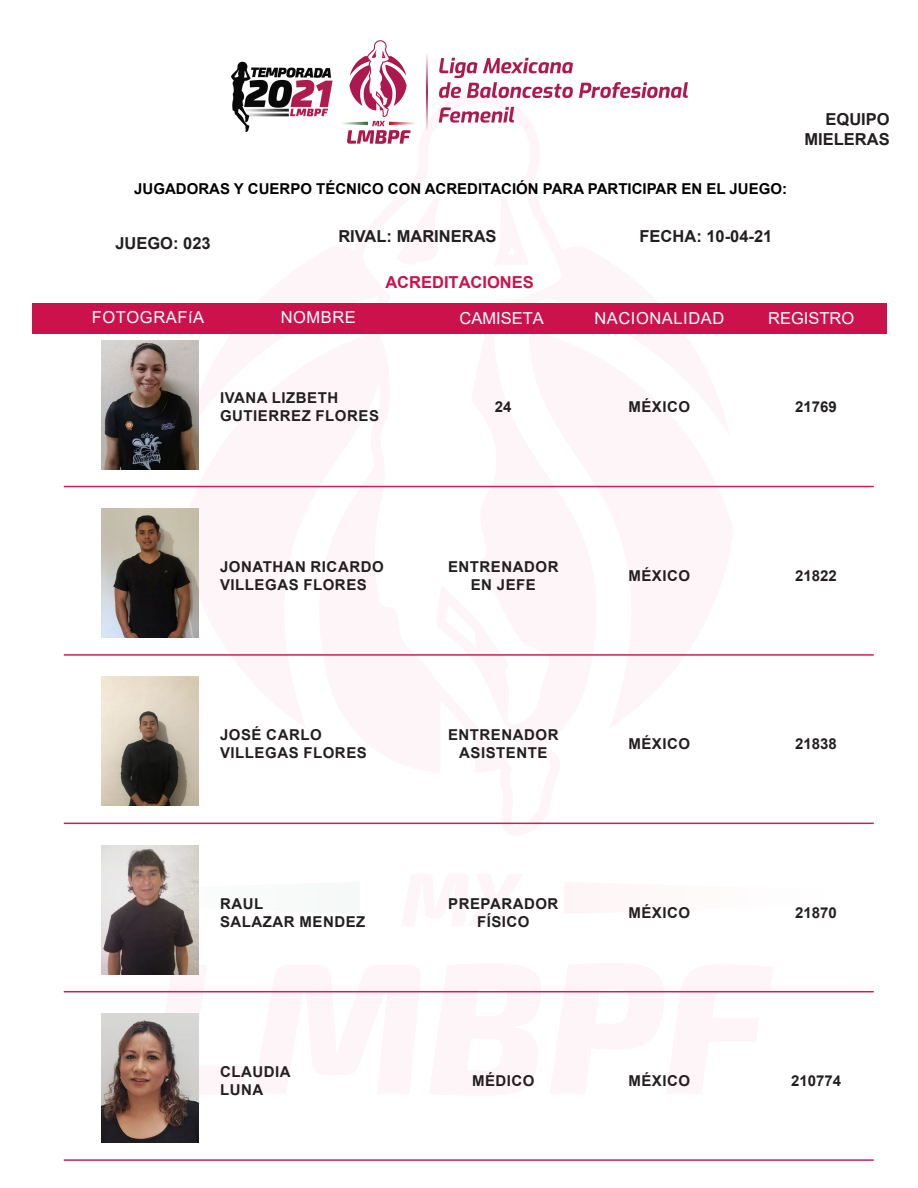
<style>
.page{position:relative;width:918px;height:1188px;background:#fff}
.page>*{position:absolute;margin:0;border:0;box-sizing:border-box;transform-origin:0 0}
.t1{font:700 16.5px/19.8px "Arial";color:#231f20;text-align:right}
.t2{font:16.5px "Arial";letter-spacing:.035em;color:#fff}
.t3{font:16.5px "Arial";color:#fff}
.t4{font:700 16.5px "Arial";color:#cc124c}
.t5{font:700 15px/18px "Arial";letter-spacing:.035em;color:#231f20;text-align:center}
.t6{font:700 15px "Arial";color:#000}
</style>
<div class="page">
<svg style="left:146px;top:952px;width:639px;height:154px"></svg>
<svg style="left:101px;top:871px;width:98px;height:54px"></svg>
<svg style="left:360px;top:485px;width:204px;height:340px"></svg>
<div style="left:32px;top:303px;width:855px;height:31px;background:#cc124c"></div>
<img style="left:232px;top:40px;width:455px;height:104px">
<img style="left:102px;top:340px;width:96px;height:129px">
<hr style="left:64px;top:486px;width:810px;height:1px;background:#cc1f56">
<img style="left:102px;top:509px;width:96px;height:129px">
<hr style="left:64px;top:654px;width:810px;height:2px;background:#cc1f56">
<img style="left:102px;top:677px;width:96px;height:129px">
<hr style="left:64px;top:823px;width:810px;height:1px;background:#cc1f56">
<img style="left:102px;top:845px;width:96px;height:129px">
<hr style="left:64px;top:991px;width:810px;height:1px;background:#cc1f56">
<img style="left:102px;top:1014px;width:96px;height:129px">
<hr style="left:64px;top:1159px;width:810px;height:2px;background:#cc1f56">
<p class="t6" style="left:134px;top:178px;width:654px">JUGADORAS Y CUERPO TÉCNICO CON ACREDITACIÓN PARA PARTICIPAR EN EL JUEGO:</p>
<p class="t1" style="left:115px;top:233px;width:97px">JUEGO: 023</p>
<p class="t1" style="left:338px;top:227px;width:160px">RIVAL: MARINERAS</p>
<p class="t1" style="left:640px;top:227px;width:134px">FECHA: 10-04-21</p>
<p class="t4" style="left:385px;top:271px;width:150px">ACREDITACIONES</p>
<p class="t1" style="left:804px;top:110px;width:87px">EQUIPO<br>MIELERAS</p>
<p class="t2" style="left:92px;top:306px;width:114px">FOTOGRAFíA</p>
<p class="t2" style="left:281px;top:306px;width:77px">NOMBRE</p>
<p class="t3" style="left:460px;top:307px;width:86px">CAMISETA</p>
<p class="t3" style="left:768px;top:307px;width:88px">REGISTRO</p>
<p class="t2" style="left:594px;top:307px;width:131px">NACIONALIDAD</p>
<p class="t5" style="left:220px;top:389px;width:120px">IVANA LIZBETH</p>
<p class="t5" style="left:220px;top:407px;width:161px">GUTIERREZ FLORES</p>
<p class="t5" style="left:220px;top:558px;width:165px">JONATHAN RICARDO</p>
<p class="t5" style="left:220px;top:576px;width:148px">VILLEGAS FLORES</p>
<p class="t5" style="left:220px;top:726px;width:103px">JOSÉ CARLO</p>
<p class="t5" style="left:220px;top:744px;width:148px">VILLEGAS FLORES</p>
<p class="t5" style="left:220px;top:894px;width:45px">RAUL</p>
<p class="t5" style="left:220px;top:912px;width:147px">SALAZAR MENDEZ</p>
<p class="t5" style="left:220px;top:1063px;width:72px">CLAUDIA</p>
<p class="t5" style="left:220px;top:1081px;width:45px">LUNA</p>
<p class="t5" style="left:495px;top:398px;width:18px">24</p>
<p class="t5" style="left:628px;top:398px;width:63px">MÉXICO</p>
<p class="t5" style="left:795px;top:398px;width:43px">21769</p>
<p class="t5" style="left:448px;top:558px;width:112px">ENTRENADOR<br>EN JEFE</p>
<p class="t5" style="left:628px;top:567px;width:63px">MÉXICO</p>
<p class="t5" style="left:795px;top:567px;width:43px">21822</p>
<p class="t5" style="left:448px;top:726px;width:112px">ENTRENADOR<br>ASISTENTE</p>
<p class="t5" style="left:628px;top:735px;width:63px">MÉXICO</p>
<p class="t5" style="left:795px;top:735px;width:43px">21838</p>
<p class="t5" style="left:448px;top:894px;width:112px">PREPARADOR<br>FÍSICO</p>
<p class="t5" style="left:628px;top:903px;width:63px">MÉXICO</p>
<p class="t5" style="left:795px;top:903px;width:43px">21870</p>
<p class="t5" style="left:472px;top:1072px;width:64px">MÉDICO</p>
<p class="t5" style="left:628px;top:1072px;width:63px">MÉXICO</p>
<p class="t5" style="left:791px;top:1072px;width:52px">210774</p>
</div>
